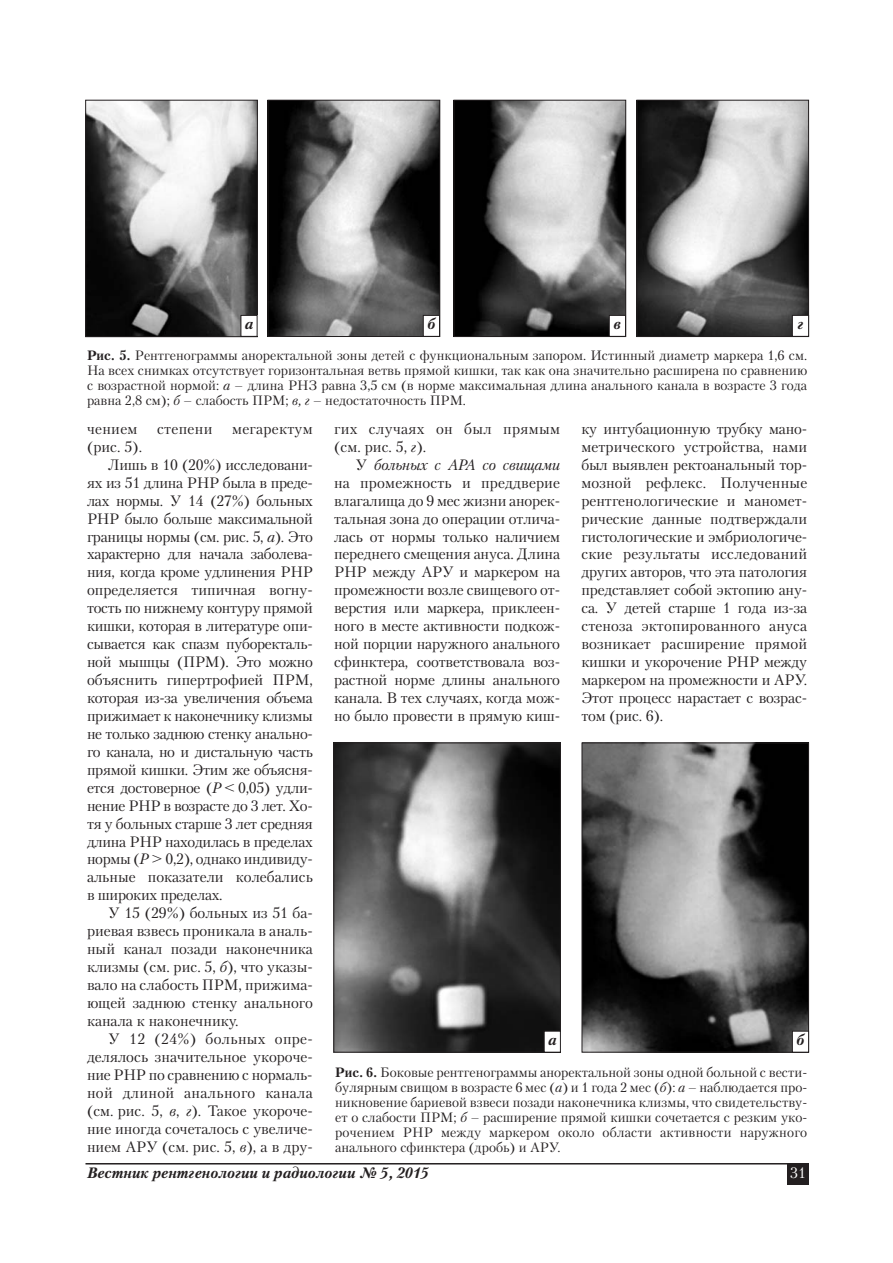
<style>
.page{position:relative;width:893px;height:1263px;background:#fff}
.page>*{position:absolute;margin:0;border:0;box-sizing:border-box;transform-origin:0 0}
.t1{font:15px/18px "Petersburg C";letter-spacing:-.015em;color:#231f20;text-align:justify}
.t2{font:15px/18px "Petersburg C";letter-spacing:.02em;color:#231f20}
.t3{font:italic 700 15px "Petersburg C";color:#231f20}
.t4{font:15px "Petersburg C";color:#fff}
.t5{font:13.5px/15px "Petersburg C";color:#231f20;text-align:justify}
.s1{font-weight:700}
.s2{font-style:italic}
</style>
<div class="page">
<hr style="left:85px;top:1163px;width:723px;height:2px;background:#231f20">
<div style="left:787px;top:1164px;width:21px;height:21px;background:#231f20"></div>
<img style="left:87px;top:102px;width:168px;height:233px">
<div style="left:85px;top:100px;width:172px;height:237px;border:1px solid #231f20"></div>
<img style="left:270px;top:102px;width:168px;height:233px">
<div style="left:268px;top:100px;width:172px;height:237px;border:1px solid #231f20"></div>
<div style="left:241px;top:315px;width:16px;height:21px;background:#fff"></div>
<div style="left:241px;top:315px;width:16px;height:22px;border:1px solid #231f20"></div>
<div style="left:423px;top:315px;width:16px;height:21px;background:#fff"></div>
<div style="left:423px;top:315px;width:16px;height:22px;border:1px solid #231f20"></div>
<img style="left:456px;top:102px;width:168px;height:233px">
<div style="left:454px;top:100px;width:172px;height:237px;border:1px solid #231f20"></div>
<img style="left:638px;top:102px;width:168px;height:233px">
<div style="left:636px;top:100px;width:172px;height:237px;border:1px solid #231f20"></div>
<div style="left:609px;top:315px;width:16px;height:21px;background:#fff"></div>
<div style="left:609px;top:315px;width:16px;height:22px;border:1px solid #231f20"></div>
<div style="left:792px;top:315px;width:16px;height:21px;background:#fff"></div>
<div style="left:792px;top:315px;width:16px;height:22px;border:1px solid #231f20"></div>
<img style="left:335px;top:745px;width:223px;height:305px">
<div style="left:333px;top:743px;width:227px;height:309px;border:1px solid #231f20"></div>
<img style="left:584px;top:745px;width:222px;height:305px">
<div style="left:582px;top:743px;width:226px;height:309px;border:1px solid #231f20"></div>
<div style="left:544px;top:1031px;width:16px;height:21px;background:#fff"></div>
<div style="left:544px;top:1031px;width:16px;height:21px;border:1px solid #231f20"></div>
<div style="left:792px;top:1031px;width:16px;height:21px;background:#fff"></div>
<div style="left:792px;top:1031px;width:16px;height:21px;border:1px solid #231f20"></div>
<p class="t3" style="left:245px;top:318px;width:10px">а</p>
<p class="t3" style="left:427px;top:318px;width:9px">б</p>
<p class="t3" style="left:613px;top:318px;width:9px">в</p>
<p class="t3" style="left:797px;top:318px;width:8px">г</p>
<p class="t5" style="left:87px;top:348px;width:721px"><span class="s1">Рис. 5.</span> Рентгенограммы аноректальной зоны детей с функциональным запором. Истинный диаметр маркера 1,6 см.<br>На всех снимках отсутствует горизонтальная ветвь прямой кишки, так как она значительно расширена по сравнению с возрастной нормой: <span class="s2">а</span> – длина РНЗ равна 3,5 см (в норме максимальная длина анального канала в возрасте 3 года равна 2,8 см); <span class="s2">б</span> – слабость ПРМ; <span class="s2">в, г</span> – недостаточность ПРМ.</p>
<p class="t1" style="left:87px;top:420px;width:52px">чением</p>
<p class="t2" style="left:157px;top:420px;width:57px">степени</p>
<p class="t2" style="left:232px;top:420px;width:82px">мегаректум</p>
<p class="t1" style="left:87px;top:438px;width:57px">(рис. 5).</p>
<p class="t1" style="left:108px;top:456px;width:206px">Лишь в 10 (20%) исследовани-</p>
<p class="t1" style="left:87px;top:474px;width:227px">ях из 51 длина РНР была в преде-</p>
<p class="t1" style="left:87px;top:492px;width:227px">лах нормы. У 14 (27%) больных</p>
<p class="t1" style="left:87px;top:510px;width:227px">РНР было больше максимальной</p>
<p class="t1" style="left:87px;top:528px;width:227px">границы нормы (см. рис. 5, <span class="s2">а</span>). Это</p>
<p class="t1" style="left:87px;top:546px;width:227px">характерно для начала заболева-</p>
<p class="t1" style="left:87px;top:564px;width:227px">ния, когда кроме удлинения РНР</p>
<p class="t1" style="left:87px;top:582px;width:227px">определяется типичная вогну-</p>
<p class="t1" style="left:87px;top:600px;width:227px">тость по нижнему контуру прямой</p>
<p class="t1" style="left:87px;top:617px;width:227px">кишки, которая в литературе опи-</p>
<p class="t1" style="left:87px;top:635px;width:227px">сывается как спазм пуборекталь-</p>
<p class="t1" style="left:87px;top:653px;width:227px">ной мышцы (ПРМ). Это можно</p>
<p class="t1" style="left:87px;top:671px;width:227px">объяснить гипертрофией ПРМ,</p>
<p class="t1" style="left:87px;top:689px;width:227px">которая из-за увеличения объема</p>
<p class="t1" style="left:87px;top:707px;width:227px">прижимает к наконечнику клизмы</p>
<p class="t1" style="left:87px;top:725px;width:227px">не только заднюю стенку анально-</p>
<p class="t1" style="left:87px;top:743px;width:227px">го канала, но и дистальную часть</p>
<p class="t1" style="left:87px;top:761px;width:227px">прямой кишки. Этим же объясня-</p>
<p class="t1" style="left:87px;top:779px;width:227px">ется достоверное (<span class="s2">Р</span> &lt; 0,05) удли-</p>
<p class="t1" style="left:87px;top:797px;width:227px">нение РНР в возрасте до 3 лет. Хо-</p>
<p class="t1" style="left:87px;top:815px;width:227px">тя у больных старше 3 лет средняя</p>
<p class="t1" style="left:87px;top:833px;width:227px">длина РНР находилась в пределах</p>
<p class="t1" style="left:87px;top:851px;width:227px">нормы (<span class="s2">Р</span> &gt; 0,2), однако индивиду-</p>
<p class="t1" style="left:87px;top:869px;width:227px">альные показатели колебались</p>
<p class="t1" style="left:87px;top:887px;width:137px">в широких пределах.</p>
<p class="t1" style="left:108px;top:904px;width:206px">У 15 (29%) больных из 51 ба-</p>
<p class="t1" style="left:87px;top:922px;width:227px">риевая взвесь проникала в аналь-</p>
<p class="t1" style="left:87px;top:940px;width:227px">ный канал позади наконечника</p>
<p class="t1" style="left:87px;top:958px;width:227px">клизмы (см. рис. 5, <span class="s2">б</span>), что указы-</p>
<p class="t1" style="left:87px;top:976px;width:227px">вало на слабость ПРМ, прижима-</p>
<p class="t1" style="left:87px;top:994px;width:227px">ющей заднюю стенку анального</p>
<p class="t1" style="left:87px;top:1012px;width:153px">канала к наконечнику.</p>
<p class="t2" style="left:108px;top:1030px;width:206px">У 12 (24%) больных опре-</p>
<p class="t1" style="left:87px;top:1048px;width:227px">делялось значительное укороче-</p>
<p class="t1" style="left:87px;top:1066px;width:227px">ние РНР по сравнению с нормаль-</p>
<p class="t2" style="left:87px;top:1084px;width:227px">ной длиной анального канала</p>
<p class="t1" style="left:87px;top:1102px;width:227px">(см. рис. 5, <span class="s2">в</span>, <span class="s2">г</span>). Такое укороче-</p>
<p class="t1" style="left:87px;top:1120px;width:227px">ние иногда сочеталось с увеличе-</p>
<p class="t1" style="left:87px;top:1138px;width:227px">нием АРУ (см. рис. 5, <span class="s2">в</span>), а в дру-</p>
<p class="t2" style="left:334px;top:420px;width:227px">гих случаях он был прямым (см. рис. 5, <span class="s2">г</span>).</p>
<p class="t1" style="left:334px;top:456px;width:227px;text-indent:21px">У <span class="s2">больных с АРА со свищами </span>на промежность и преддверие влагалища до 9 мес жизни анорек&shy;тальная зона до операции отлича&shy;лась от нормы только наличием переднего смещения ануса. Длина РНР между АРУ и маркером на промежности возле свищевого от&shy;верстия или маркера, приклеен&shy;ного в месте активности подкож&shy;ной порции наружного анального сфинктера, соответствовала воз&shy;растной норме длины анального канала. В тех случаях, когда мож&shy;но было провести в прямую киш-</p>
<p class="t1" style="left:581px;top:420px;width:227px">ку интубационную трубку мано&shy;метрического устройства, нами был выявлен ректоанальный тор&shy;мозной рефлекс. Полученные рентгенологические и маномет&shy;рические данные подтверждали гистологические и эмбриологиче&shy;ские результаты исследований других авторов, что эта патология представляет собой эктопию ану&shy;са. У детей старше 1 года из-за стеноза эктопированного ануса возникает расширение прямой кишки и укорочение РНР между маркером на промежности и АРУ.<br>Этот процесс нарастает с возрас&shy;том (рис. 6).</p>
<p class="t3" style="left:548px;top:1034px;width:10px">а</p>
<p class="t3" style="left:796px;top:1034px;width:9px">б</p>
<p class="t5" style="left:335px;top:1065px;width:473px"><span class="s1">Рис. 6.</span> Боковые рентгенограммы аноректальной зоны одной больной с вести&shy;булярным свищом в возрасте 6 мес (<span class="s2">а</span>) и 1 года 2 мес (<span class="s2">б</span>): <span class="s2">а</span> – наблюдается про&shy;никновение бариевой взвеси позади наконечника клизмы, что свидетельству&shy;ет о слабости ПРМ; <span class="s2">б</span> – расширение прямой кишки сочетается с резким уко&shy;рочением РНР между маркером около области активности наружного анального сфинктера (дробь) и АРУ.</p>
<p class="t3" style="left:87px;top:1166px;width:343px">Вестник рентгенологии и радиологии № 5, 2015</p>
<p class="t4" style="left:790px;top:1165px;width:17px">31</p>
</div>
